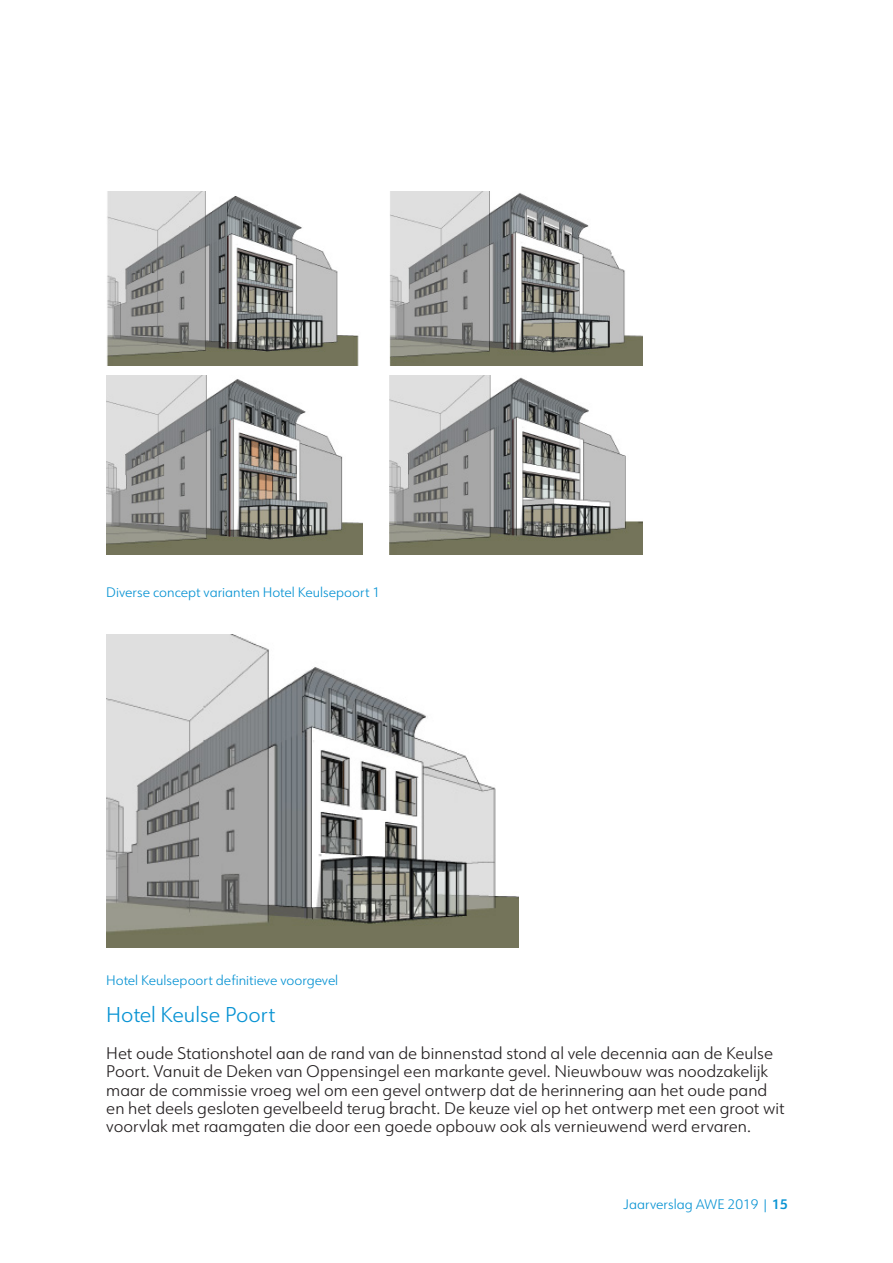
<style>
.page{position:relative;width:893px;height:1263px;background:#fff}
.page>*{position:absolute;margin:0;border:0;box-sizing:border-box;transform-origin:0 0}
.t1{font:300 21px "URW Form";color:#0893d3}
.t2{font:300 16.5px/18.5px "URW Form";color:#231f20}
.t3{font:300 13.5px "URW Form";color:#0893d3}
.s1{font-weight:600}
</style>
<div class="page">
<img style="left:106px;top:634px;width:412px;height:314px">
<img style="left:106px;top:191px;width:253px;height:174px">
<img style="left:389px;top:191px;width:253px;height:175px">
<img style="left:106px;top:375px;width:256px;height:180px">
<img style="left:389px;top:375px;width:253px;height:180px">
<p class="t3" style="left:106px;top:583px;width:275px">Diverse concept varianten Hotel Keulsepoort 1</p>
<p class="t3" style="left:106px;top:971px;width:233px">Hotel Keulsepoort definitieve voorgevel</p>
<p class="t1" style="left:106px;top:1000px;width:171px">Hotel Keulse Poort</p>
<p class="t2" style="left:106px;top:1043px;width:680px">Het oude Stationshotel aan de rand van de binnenstad stond al vele decennia aan de Keulse Poort. Vanuit de Deken van Oppensingel een markante gevel. Nieuwbouw was noodzakelijk maar de commissie vroeg wel om een gevel ontwerp dat de herinnering aan het oude pand en het deels gesloten gevelbeeld terug bracht. De keuze viel op het ontwerp met een groot wit voorvlak met raamgaten die door een goede opbouw ook als vernieuwend werd ervaren.</p>
<p class="t3" style="left:623px;top:1195px;width:166px">Jaarverslag AWE 2019 | <span class="s1">15</span></p>
</div>
